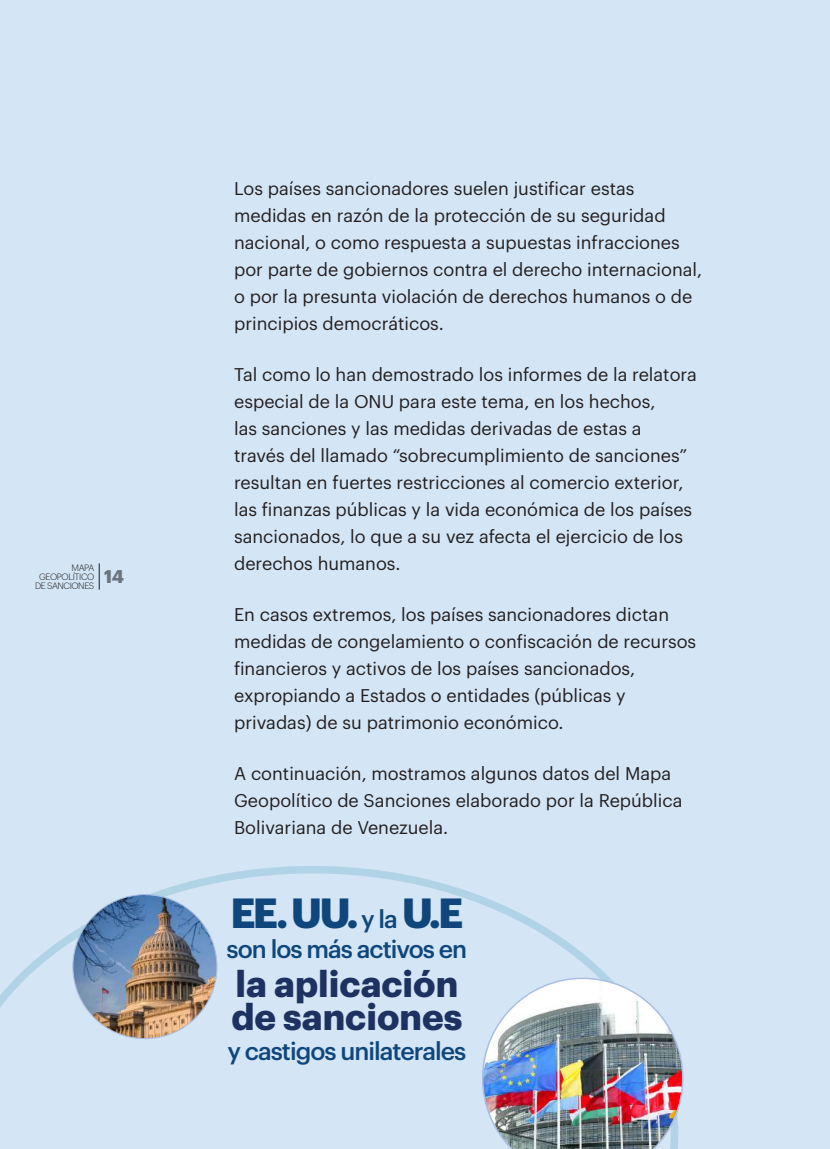
<style>
.page{position:relative;width:830px;height:1149px;background:#fff}
.page>*{position:absolute;margin:0;border:0;box-sizing:border-box;transform-origin:0 0}
.t1{font:700 41.25px "Graphik";color:#0f477c}
.t2{font:700 36.15px/33px "Graphik";color:#1d3261}
.t3{font:500 24.6px "Graphik";letter-spacing:-.04em;color:#0f477c}
.t4{font:18px/27px "Graphik";color:#231f20}
.t5{font:700 18px "Graphik";color:#808285}
.t6{font:300 9px/9px "Graphik";letter-spacing:-.045em;color:#231f20;text-align:right}
.s1{font-weight:500;font-size:24.6px}
</style>
<div class="page">
<div style="left:0;top:0;width:829px;height:1148px;background:#d4e5f5"></div>
<svg style="left:0;top:866px;width:609px;height:173px"></svg>
<img style="left:481px;top:977px;width:202px;height:171px">
<img style="left:73px;top:894px;width:144px;height:144px;border-radius:72px">
<p class="t6" style="left:35px;top:562px;width:61px">MAPA<br>GEOPOLÍTICO<br>DE SANCIONES</p>
<p class="t5" style="left:104px;top:562px;width:21px">14</p>
<p class="t4" style="left:234px;top:173px;width:469px">Los países sancionadores suelen justificar estas medidas en razón de la protección de su seguridad nacional, o como respuesta a supuestas infracciones por parte de gobiernos contra el derecho internacional, o por la presunta violación de derechos humanos o de principios democráticos.</p>
<p class="t4" style="left:234px;top:359px;width:464px">Tal como lo han demostrado los informes de la relatora especial de la ONU para este tema, en los hechos,<br>las sanciones y las medidas derivadas de estas a<br>través del llamado “sobrecumplimiento de sanciones” resultan en fuertes restricciones al comercio exterior, las finanzas públicas y la vida económica de los países sancionados, lo que a su vez afecta el ejercicio de los derechos humanos.</p>
<p class="t4" style="left:234px;top:599px;width:463px">En casos extremos, los países sancionadores dictan medidas de congelamiento o confiscación de recursos financieros y activos de los países sancionados, expropiando a Estados o entidades (públicas y privadas) de su patrimonio económico.</p>
<p class="t4" style="left:234px;top:758px;width:449px">A continuación, mostramos algunos datos del Mapa<br>Geopolítico de Sanciones elaborado por la República<br>Bolivariana de Venezuela.</p>
<h1 class="t1" style="left:230px;top:881px;width:234px">EE. UU. <span class="s1">y la</span> U.E</h1>
<h3 class="t3" style="left:226px;top:930px;width:242px">son los más activos en</h3>
<h2 class="t2" style="left:231px;top:964px;width:232px">la aplicación de sanciones</h2>
<h3 class="t3" style="left:227px;top:1031px;width:240px">y castigos unilaterales</h3>
</div>
